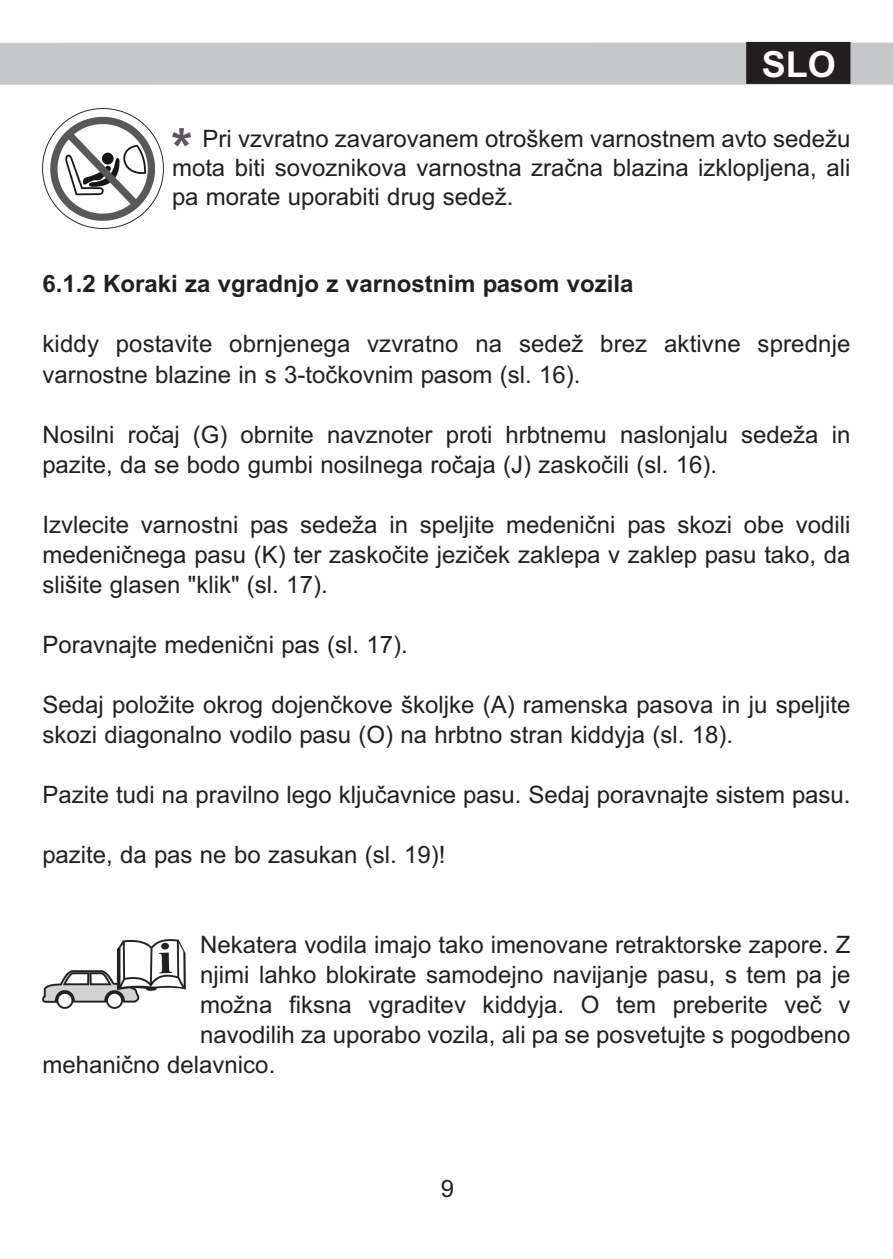
<style>
.page{position:relative;width:893px;height:1259px;background:#fff}
.page>*{position:absolute;margin:0;border:0;box-sizing:border-box;transform-origin:0 0}
.t1{font:700 54px "Arial";color:#5f555e}
.t2{font:700 36px "Arial";color:#fff}
.t3{font:24px/30px "Arial";color:#231f20}
.t4{font:700 24px "Arial";color:#231f20}
</style>
<div class="page">
<div style="left:0;top:43px;width:893px;height:42px;background:#c6c7c9"></div>
<div style="left:746px;top:42px;width:104px;height:42px;background:#231f20"></div>
<img style="left:43px;top:108px;width:120px;height:121px">
<img style="left:43px;top:939px;width:142px;height:69px">
<h2 class="t2" style="left:762px;top:43px;width:76px">SLO</h2>
<h1 class="t1" style="left:171px;top:117px;width:23px">*</h1>
<p class="t3" style="left:172px;top:125px;width:680px;line-height:28.8px;text-align:justify;text-indent:30px">Pri vzvratno zavarovanem otroškem varnostnem avto sedežu mota biti sovoznikova varnostna zračna blazina izklopljena, ali pa morate uporabiti drug sedež.</p>
<p class="t4" style="left:43px;top:270px;width:592px">6.1.2 Koraki za vgradnjo z varnostnim pasom vozila</p>
<p class="t3" style="left:43px;top:329px;width:809px">kiddy postavite obrnjenega vzvratno na sedež brez aktivne sprednje varnostne blazine in s 3-točkovnim pasom (sl. 16).</p>
<p class="t3" style="left:43px;top:419px;width:809px">Nosilni ročaj (G) obrnite navznoter proti hrbtnemu naslonjalu sedeža in pazite, da se bodo gumbi nosilnega ročaja (J) zaskočili (sl. 16).</p>
<p class="t3" style="left:43px;top:509px;width:809px;text-align:justify">Izvlecite varnostni pas sedeža in speljite medenični pas skozi obe vodili medeničnega pasu (K) ter zaskočite jeziček zaklepa v zaklep pasu tako, da slišite glasen "klik" (sl. 17).</p>
<p class="t3" style="left:43px;top:629px;width:367px">Poravnajte medenični pas (sl. 17).</p>
<p class="t3" style="left:43px;top:689px;width:809px">Sedaj položite okrog dojenčkove školjke (A) ramenska pasova in ju speljite skozi diagonalno vodilo pasu (O) na hrbtno stran kiddyja (sl. 18).</p>
<p class="t3" style="left:43px;top:779px;width:809px">Pazite tudi na pravilno lego ključavnice pasu. Sedaj poravnajte sistem pasu.</p>
<p class="t3" style="left:43px;top:839px;width:404px">pazite, da pas ne bo zasukan (sl. 19)!</p>
<p class="t3" style="left:200px;top:929px;width:652px">Nekatera vodila imajo tako imenovane retraktorske zapore. Z</p>
<p class="t3" style="left:200px;top:959px;width:652px">njimi lahko blokirate samodejno navijanje pasu, s tem pa je</p>
<p class="t3" style="left:200px;top:989px;width:652px">možna fiksna vgraditev kiddyja. O tem preberite več v</p>
<p class="t3" style="left:200px;top:1019px;width:652px">navodilih za uporabo vozila, ali pa se posvetujte s pogodbeno</p>
<p class="t3" style="left:43px;top:1049px;width:234px">mehanično delavnico.</p>
<p class="t3" style="left:441px;top:1173px;width:15px">9</p>
</div>
